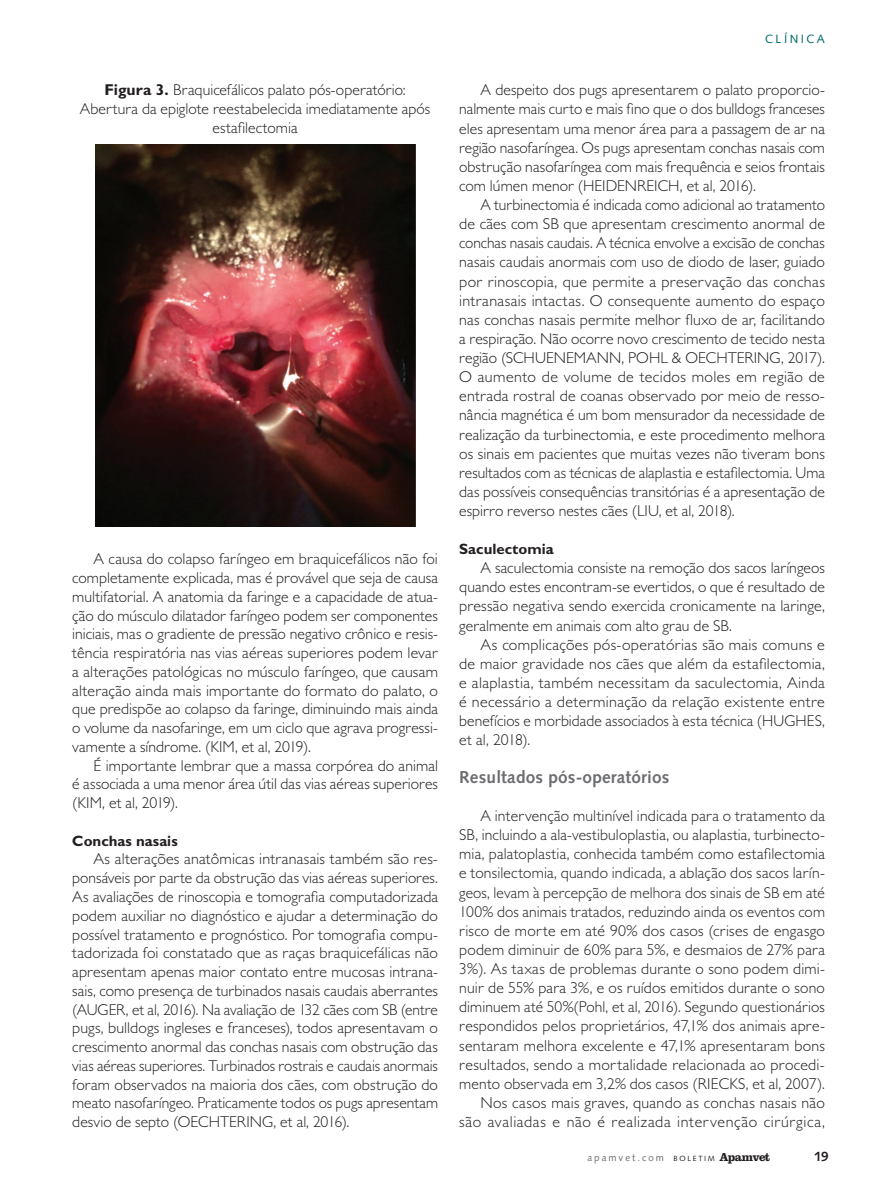
<style>
.page{position:relative;width:893px;height:1191px;background:#fff}
.page>*{position:absolute;margin:0;border:0;box-sizing:border-box;transform-origin:0 0}
.t1{font:700 17.25px "Syntax LT Std";letter-spacing:.01em;color:#6c6d70}
.t2{font:300 15.75px/19px "Gill Sans MT Pro";letter-spacing:.01em;color:#231f20;text-align:justify}
.t3{font:700 15px "Gill Sans MT Pro";color:#231f20}
.t4{font:700 13.5px "Syntax LT Std";color:#231f20}
.t5{font:12px "Syntax LT Std";letter-spacing:.2em;color:#006b6d}
.t6{font:9.75px "Syntax LT Std";letter-spacing:.2em;color:#6c6d70}
.s1{font-weight:700}
.s2{font-size:7.5px;color:#231f20}
.s3{font-family:"Clarendon LT Std";font-weight:700;font-size:12px;color:#231f20}
</style>
<div class="page">
<img style="left:95px;top:145px;width:320px;height:381px">
<p class="t2" style="left:80px;top:80px;width:352px;text-align:center"><span class="s1">Figura 3.</span> Braquicefálicos palato pós-operatório:<br>Abertura da epiglote reestabelecida imediatamente após estafilectomia</p>
<p class="t2" style="left:72px;top:549px;width:367px;text-indent:21px">A causa do colapso faríngeo em braquicefálicos não foi completamente explicada, mas é provável que seja de causa multifatorial. A anatomia da faringe e a capacidade de atua&shy;ção do músculo dilatador faríngeo podem ser componentes iniciais, mas o gradiente de pressão negativo crônico e resis&shy;tência respiratória nas vias aéreas superiores podem levar a alterações patológicas no músculo faríngeo, que causam alteração ainda mais importante do formato do palato, o que predispõe ao colapso da faringe, diminuindo mais ainda o volume da nasofaringe, em um ciclo que agrava progressi&shy;vamente a síndrome. (KIM, et al, 2019).</p>
<p class="t2" style="left:72px;top:755px;width:367px;text-indent:21px">É importante lembrar que a massa corpórea do animal é associada a uma menor área útil das vias aéreas superiores (KIM, et al, 2019).</p>
<p class="t3" style="left:72px;top:831px;width:107px">Conchas nasais</p>
<p class="t2" style="left:72px;top:849px;width:367px;text-indent:21px">As alterações anatômicas intranasais também são res&shy;ponsáveis por parte da obstrução das vias aéreas superiores.<br>As avaliações de rinoscopia e tomografia computadorizada podem auxiliar no diagnóstico e ajudar a determinação do possível tratamento e prognóstico. Por tomografia compu&shy;tadorizada foi constatado que as raças braquicefálicas não apresentam apenas maior contato entre mucosas intrana&shy;sais, como presença de turbinados nasais caudais aberrantes (AUGER, et al, 2016). Na avaliação de 132 cães com SB (entre pugs, bulldogs ingleses e franceses), todos apresentavam o crescimento anormal das conchas nasais com obstrução das vias aéreas superiores. Turbinados rostrais e caudais anormais foram observados na maioria dos cães, com obstrução do meato nasofaríngeo. Praticamente todos os pugs apresentam desvio de septo (OECHTERING, et al, 2016).</p>
<p class="t5" style="left:765px;top:31px;width:61px">CLÍNICA</p>
<p class="t2" style="left:459px;top:80px;width:367px;text-indent:21px">A despeito dos pugs apresentarem o palato proporcio&shy;nalmente mais curto e mais fino que o dos bulldogs franceses eles apresentam uma menor área para a passagem de ar na região nasofaríngea. Os pugs apresentam conchas nasais com obstrução nasofaríngea com mais frequência e seios frontais com lúmen menor (HEIDENREICH, et al, 2016).</p>
<p class="t2" style="left:459px;top:195px;width:367px;text-indent:21px">A turbinectomia é indicada como adicional ao tratamento de cães com SB que apresentam crescimento anormal de conchas nasais caudais. A técnica envolve a excisão de conchas nasais caudais anormais com uso de diodo de laser, guiado por rinoscopia, que permite a preservação das conchas intranasais intactas. O consequente aumento do espaço nas conchas nasais permite melhor fluxo de ar, facilitando a respiração. Não ocorre novo crescimento de tecido nesta região (SCHUENEMANN, POHL &amp; OECHTERING, 2017).<br>O aumento de volume de tecidos moles em região de entrada rostral de coanas observado por meio de resso&shy;nância magnética é um bom mensurador da necessidade de realização da turbinectomia, e este procedimento melhora os sinais em pacientes que muitas vezes não tiveram bons resultados com as técnicas de alaplastia e estafilectomia. Uma das possíveis consequências transitórias é a apresentação de espirro reverso nestes cães (LIU, et al, 2018).</p>
<p class="t3" style="left:459px;top:539px;width:96px">Saculectomia</p>
<p class="t2" style="left:459px;top:558px;width:367px;text-indent:21px">A saculectomia consiste na remoção dos sacos laríngeos quando estes encontram-se evertidos, o que é resultado de pressão negativa sendo exercida cronicamente na laringe, geralmente em animais com alto grau de SB.</p>
<p class="t2" style="left:459px;top:634px;width:367px;text-indent:21px">As complicações pós-operatórias são mais comuns e de maior gravidade nos cães que além da estafilectomia, e alaplastia, também necessitam da saculectomia, Ainda é necessário a determinação da relação existente entre benefícios e morbidade associados à esta técnica (HUGHES, et al, 2018).</p>
<p class="t1" style="left:459px;top:767px;width:212px">Resultados pós-operatórios</p>
<p class="t2" style="left:459px;top:806px;width:367px;text-align:right">A intervenção multinível indicada para o tratamento da SB, incluindo a ala-vestibuloplastia, ou alaplastia, turbinecto&shy;mia, palatoplastia, conhecida também como estafilectomia e tonsilectomia, quando indicada, a ablação dos sacos larín&shy;geos, levam à percepção de melhora dos sinais de SB em até 100% dos animais tratados, reduzindo ainda os eventos com risco de morte em até 90% dos casos (crises de engasgo podem diminuir de 60% para 5%, e desmaios de 27% para 3%). As taxas de problemas durante o sono podem dimi&shy;nuir de 55% para 3%, e os ruídos emitidos durante o sono diminuem até 50%(Pohl, et al, 2016). Segundo questionários respondidos pelos proprietários, 47,1% dos animais apre&shy;sentaram melhora excelente e 47,1% apresentaram bons resultados, sendo a mortalidade relacionada ao procedi&shy;mento observada em 3,2% dos casos (RIECKS, et al, 2007).<br>Nos casos mais graves, quando as conchas nasais não são avaliadas e não é realizada intervenção cirúrgica,</p>
<p class="t6" style="left:587px;top:1151px;width:184px">apamvet.com <span class="s2">BOLETIM</span> <span class="s3">Apamvet</span></p>
<p class="t4" style="left:814px;top:1148px;width:16px">19</p>
</div>
